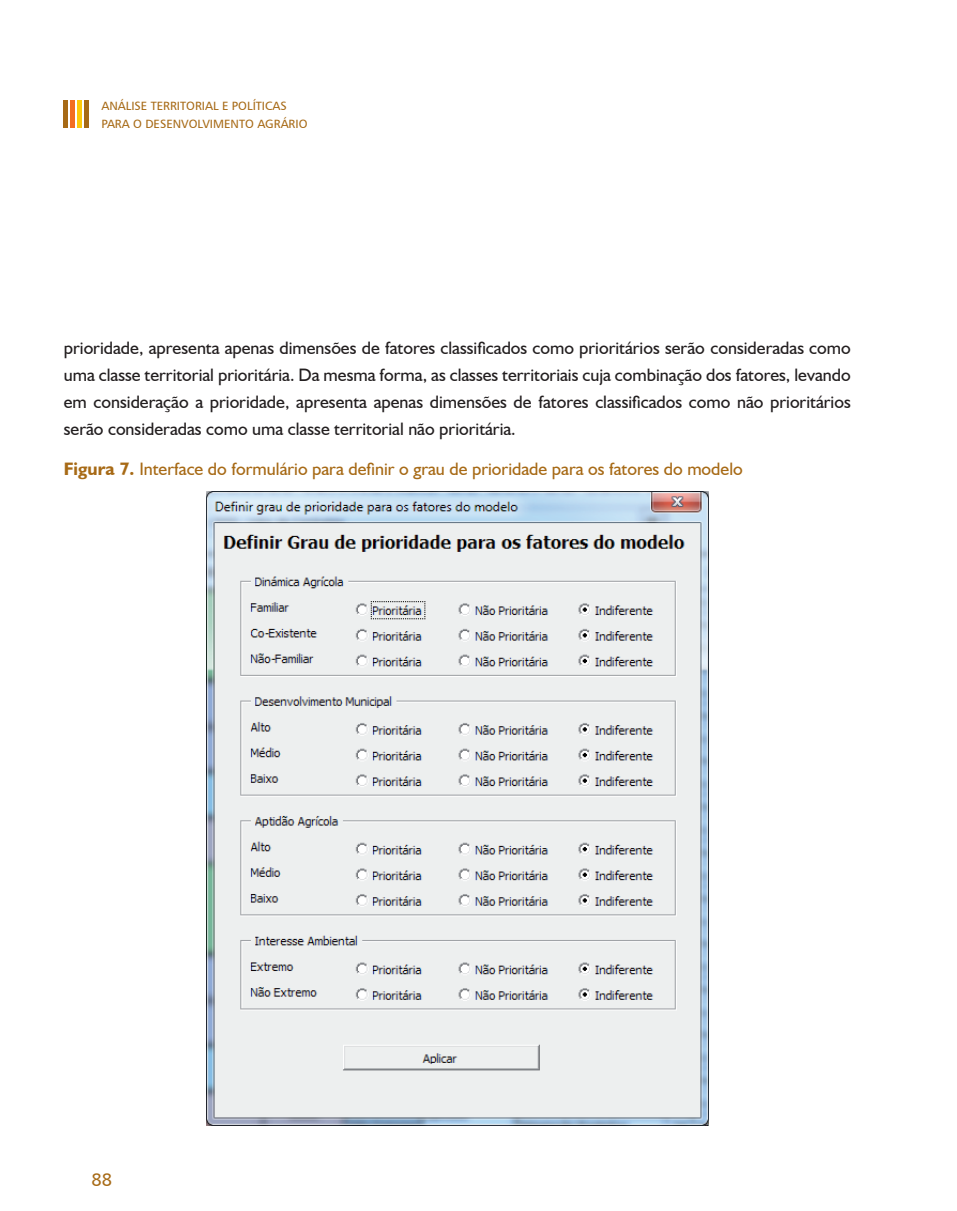
<style>
.page{position:relative;width:957px;height:1211px;background:#fff}
.page>*{position:absolute;margin:0;border:0;box-sizing:border-box;transform-origin:0 0}
.t1{font:18px/27px "Humanist 521 BT";color:#231f20;text-align:justify}
.t2{font:18px "Humanist 521 BT";color:#a76a16}
.t3{font:18px "Humanist 777 BT Roman B";color:#a76a16}
.t4{font:12px/18px "Humanist 777 BT Roman B";color:#a76a16}
.s1{font-weight:700}
</style>
<div class="page">
<hr style="left:64px;top:100px;width:4px;height:28px;background:#a76a16">
<div style="left:84px;top:100px;width:5px;height:28px;background:#a76a16"></div>
<hr style="left:71px;top:100px;width:4px;height:28px;background:#f36e21">
<div style="left:77px;top:100px;width:5px;height:28px;background:#feca0a"></div>
<img style="left:206px;top:491px;width:502px;height:634px">
<p class="t4" style="left:101px;top:96px;width:207px">ANÁLISE TERRITORIAL E POLÍTICAS<br>PARA O DESENVOLVIMENTO AGRÁRIO</p>
<p class="t1" style="left:64px;top:334px;width:788px">prioridade, apresenta apenas dimensões de fatores classificados como prioritários serão consideradas como uma classe territorial prioritária. Da mesma forma, as classes territoriais cuja combinação dos fatores, levando em consideração a prioridade, apresenta apenas dimensões de fatores classificados como não prioritários serão consideradas como uma classe territorial não prioritária.</p>
<p class="t2" style="left:64px;top:457px;width:680px"><span class="s1">Figura 7.</span> Interface do formulário para definir o grau de prioridade para os fatores do modelo</p>
<p class="t3" style="left:91px;top:1167px;width:22px">88</p>
</div>
